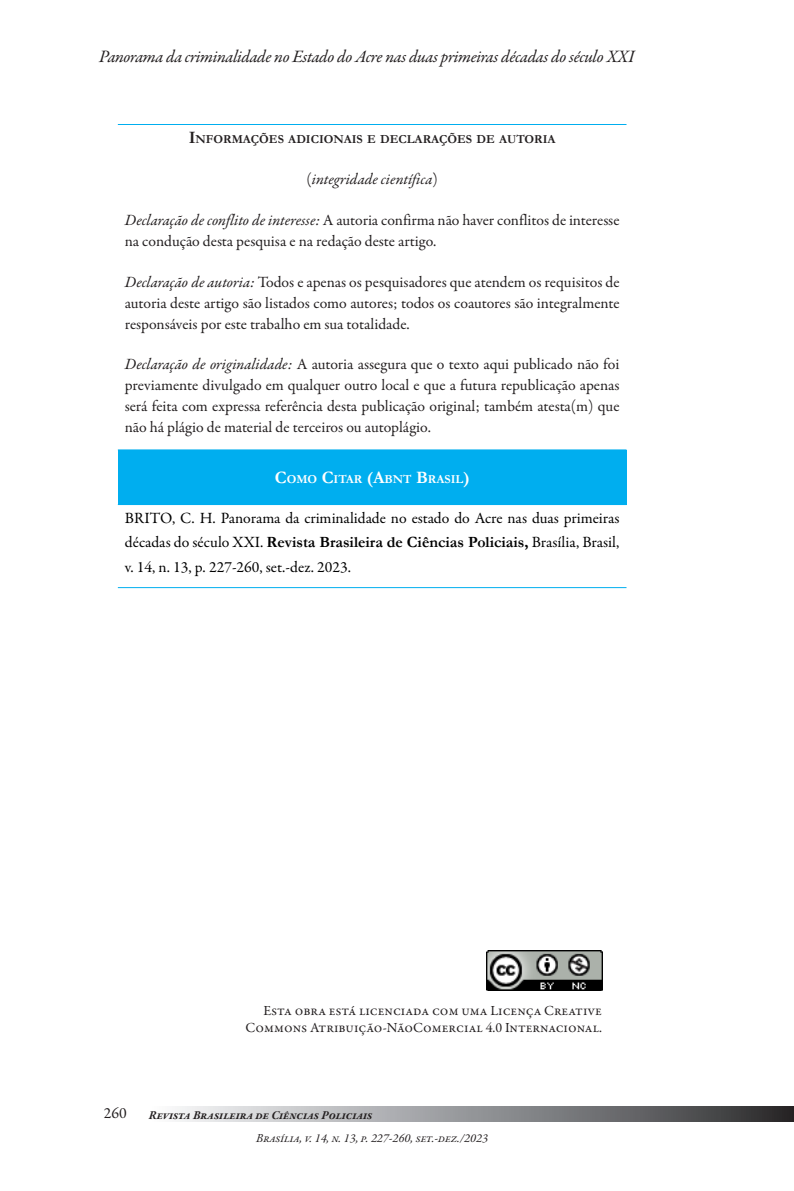
<style>
.page{position:relative;width:794px;height:1191px;background:#fff}
.page>*{position:absolute;margin:0;border:0;box-sizing:border-box;transform-origin:0 0}
.t1{font:italic 17.5px "Garamond Premr Pro";letter-spacing:-.02em;color:#231f20}
.Corpo_de_Texto_principal{font:15.75px/21px "Garamond Premr Pro";letter-spacing:.025em;color:#231f20;text-align:justify}
.Corpo_de_Texto_principal-2{font:15.75px/24.5px "Garamond Premr Pro";color:#000;text-align:justify}
.Corpo_de_Texto_principal-3{font:italic 15.75px "Garamond Premr Pro";color:#231f20}
.Biografia_Autor_Abertura{font:14px/17.5px "Garamond Premr Pro";color:#231f20;text-align:right}
.t2{font:italic 12.25px "Garamond Premr Pro";color:#231f20}
.Corpo_de_Texto_principal-4{font:700 12.25px "Garamond";color:#231f20}
.t3{font:italic 700 12.25px "Garamond Premr Pro";color:#231f20}
.Corpo_de_Texto_principal-5{font:700 12.25px "Garamond";color:#fff}
.s1{font-size:17.5px}
.s2{font-style:normal}
.s3{font-style:italic}
.s4{font-family:"Garamond";font-weight:700}
</style>
<div class="page">
<svg style="left:177px;top:1106px;width:617px;height:15px;background:#8f9093"></svg>
<div style="left:118px;top:450px;width:508px;height:54px;background:#00aeef"></div>
<hr style="left:118px;top:124px;width:508px;height:1px;background:#00aeef">
<hr style="left:118px;top:449px;width:508px;height:1px;background:#00aeef">
<hr style="left:118px;top:504px;width:508px;height:1px;background:#00aeef">
<hr style="left:118px;top:587px;width:508px;height:1px;background:#00aeef">
<img style="left:487px;top:950px;width:115px;height:40px">
<p class="t1" style="left:99px;top:46px;width:536px">Panorama da criminalidade no Estado do Acre nas duas primeiras décadas do século XXI</p>
<p class="Corpo_de_Texto_principal-4" style="left:189px;top:131px;width:236px"><span class="s1">I</span>NFORMAÇÕES ADICIONAIS E DECLARA</p>
<p class="Corpo_de_Texto_principal-4" style="left:439px;top:131px;width:118px">ÇÕES DE AUTORIA</p>
<p class="Corpo_de_Texto_principal-3" style="left:306px;top:169px;width:133px"><span class="s2">(</span>integridade científica<span class="s2">)</span></p>
<p class="Corpo_de_Texto_principal" style="left:125px;top:210px;width:496px"><span class="s3">Declaração de conflito de interesse:</span> A autoria confirma não haver conflitos de interesse na condução desta pesquisa e na redação deste artigo.</p>
<p class="Corpo_de_Texto_principal" style="left:125px;top:271px;width:496px"><span class="s3">Declaração de autoria:</span> Todos e apenas os pesquisadores que atendem os requisitos de autoria deste artigo são listados como autores; todos os coautores são integralmente responsáveis por este trabalho em sua totalidade.</p>
<p class="Corpo_de_Texto_principal" style="left:125px;top:354px;width:496px"><span class="s3">Declaração de originalidade:</span> A autoria assegura que o texto aqui publicado não foi previamente divulgado em qualquer outro local e que a futura republicação apenas será feita com expressa referência desta publicação original; também atesta(m) que não há plágio de material de terceiros ou autoplágio.</p>
<p class="Corpo_de_Texto_principal-5" style="left:275px;top:471px;width:196px"><span class="s1">C</span>OMO <span class="s1">C</span>ITAR <span class="s1">(A</span>BNT <span class="s1">B</span>RASIL<span class="s1">)</span></p>
<p class="Corpo_de_Texto_principal-2" style="left:125px;top:506px;width:496px">BRITO, C. H. Panorama da criminalidade no estado do Acre nas duas primeiras décadas do século XXI. <span class="s4">Revista Brasileira de Ciências Policiais,</span> Brasília, Brasil, v. 14, n. 13, p. 227-260, set.-dez. 2023.</p>
<p class="Biografia_Autor_Abertura" style="left:245px;top:1002px;width:358px">Esta obra está licenciada com uma Licença Creative<br>Commons Atribuição-NãoComercial 4.0 Internacional.</p>
<p class="Corpo_de_Texto_principal" style="left:104px;top:1103px;width:24px">260</p>
<p class="t3" style="left:149px;top:1107px;width:225px">Revista Brasileira de Ciências Policiais</p>
<p class="t2" style="left:256px;top:1130px;width:233px">Brasília, v. 14, n. 13, p. 227-260, set.-dez./2023</p>
</div>
